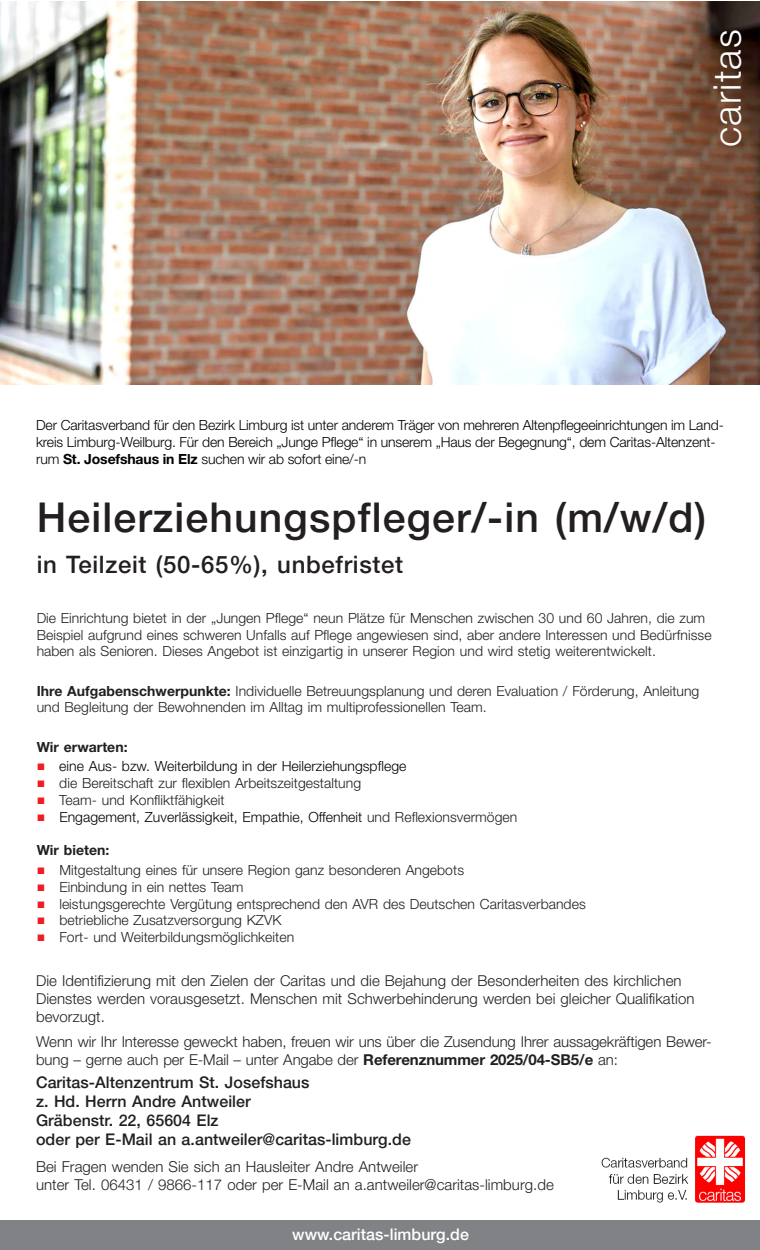
<style>
.page{position:relative;width:760px;height:1250px;background:#fff}
.page>*{position:absolute;margin:0;border:0;box-sizing:border-box;transform-origin:0 0}
.t1{font:500 41px "Helvetica Neue LT Pro";letter-spacing:.03em;color:#231f20}
.t2{font:300 38.2px "Helvetica Neue LT Std";letter-spacing:.03em;color:#fff}
.t3{font:500 24px "Helvetica Neue LT Pro";letter-spacing:.03em;color:#231f20}
.t4{font:500 16px/19.2px "Helvetica Neue LT Pro";letter-spacing:.005em;color:#231f20}
.t5{font:500 16px "Helvetica Neue LT Pro";letter-spacing:.005em;color:#fff}
.t6{font:300 15px/18px "Helvetica Neue LT Std";letter-spacing:.005em;color:#231f20}
.t7{font:300 15px/18px "Helvetica Neue LT Pro";letter-spacing:.005em;color:#231f20}
.t8{font:300 14px/16.8px "Helvetica Neue LT Std";letter-spacing:.005em;color:#231f20}
.t9{font:300 14px/16.8px "Helvetica Neue LT Std";letter-spacing:-.01em;color:#000}
.t10{font:700 14px "Helvetica Neue LT Std";letter-spacing:.005em;color:#231f20}
.s1{font-weight:700}
.s2{font-family:"Arial";font-weight:400;color:#ee1d23}
.s3{color:#231f20}
</style>
<div class="page">
<div style="left:0;top:1221px;width:760px;height:29px;background:#808285"></div>
<img style="left:1px;top:1px;width:759px;height:384px">
<img style="left:601px;top:1135px;width:144px;height:68px">
<h2 class="t2" style="left:704px;top:147px;width:119px;rotate:-90deg">caritas</h2>
<p class="t9" style="left:36px;top:416px;width:689px">Der Caritasverband für den Bezirk Limburg ist unter anderem Träger von mehreren Altenpflegeeinrichtungen im Land&shy;kreis Limburg-Weilburg. Für den Bereich „Junge Pflege“ in unserem „Haus der Begegnung“, dem Caritas-Altenzent&shy;rum <span class="s1">St. Josefshaus in Elz</span> suchen wir ab sofort eine/-n</p>
<h1 class="t1" style="left:37px;top:492px;width:671px">Heilerziehungspfleger/-in (m/w/d)</h1>
<h3 class="t3" style="left:37px;top:550px;width:368px">in Teilzeit (50-65%), unbefristet</h3>
<p class="t8" style="left:37px;top:609px;width:676px">Die Einrichtung bietet in der „Jungen Pflege“ neun Plätze für Menschen zwischen 30 und 60 Jahren, die zum<br>Beispiel aufgrund eines schweren Unfalls auf Pflege angewiesen sind, aber andere Interessen und Bedürfnisse haben als Senioren. Dieses Angebot ist einzigartig in unserer Region und wird stetig weiterentwickelt.</p>
<p class="t8" style="left:37px;top:682px;width:664px"><span class="s1">Ihre Aufgabenschwerpunkte:</span> Individuelle Betreuungsplanung und deren Evaluation / Förderung, Anleitung und Begleitung der Bewohnenden im Alltag im multiprofessionellen Team.</p>
<p class="t10" style="left:37px;top:738px;width:92px">Wir erwarten:</p>
<p class="t9" style="left:37px;top:758px;width:371px"><span class="s2">■</span> eine Aus- bzw. Weiterbildung in der Heilerziehungspflege</p>
<p class="t8" style="left:37px;top:774px;width:326px"><span class="s2">■</span> die Bereitschaft zur flexiblen Arbeitszeitgestaltung</p>
<p class="t8" style="left:37px;top:791px;width:189px"><span class="s2">■</span> Team- und Konfliktfähigkeit</p>
<p class="t9" style="left:37px;top:808px;width:482px"><span class="s2">■</span> Engagement, Zuverlässigkeit, Empathie, Offenheit <span class="s3">und Reflexionsvermögen</span></p>
<p class="t10" style="left:37px;top:842px;width:74px">Wir bieten:</p>
<p class="t8" style="left:37px;top:861px;width:429px"><span class="s2">■</span> Mitgestaltung eines für unsere Region ganz besonderen Angebots</p>
<p class="t8" style="left:37px;top:878px;width:208px"><span class="s2">■</span> Einbindung in ein nettes Team</p>
<p class="t8" style="left:37px;top:895px;width:550px"><span class="s2">■</span> leistungsgerechte Vergütung entsprechend den AVR des Deutschen Caritasverbandes</p>
<p class="t8" style="left:37px;top:912px;width:246px"><span class="s2">■</span> betriebliche Zusatzversorgung KZVK</p>
<p class="t8" style="left:37px;top:928px;width:259px"><span class="s2">■</span> Fort- und Weiterbildungsmöglichkeiten</p>
<p class="t6" style="left:36px;top:972px;width:660px">Die Identifizierung mit den Zielen der Caritas und die Bejahung der Besonderheiten des kirchlichen<br>Dienstes werden vorausgesetzt. Menschen mit Schwerbehinderung werden bei gleicher Qualifikation bevorzugt.</p>
<p class="t6" style="left:36px;top:1033px;width:677px">Wenn wir Ihr Interesse geweckt haben, freuen wir uns über die Zusendung Ihrer aussagekräftigen Bewer&shy;bung – gerne auch per E-Mail – unter Angabe der <span class="s1">Referenznummer 2025/04-SB5/e</span> an:</p>
<p class="t4" style="left:36px;top:1072px;width:376px">Caritas-Altenzentrum St. Josefshaus<br>z. Hd. Herrn Andre Antweiler<br>Gräbenstr. 22, 65604 Elz<br>oder per E-Mail an a.antweiler@caritas-limburg.de</p>
<p class="t7" style="left:36px;top:1157px;width:519px">Bei Fragen wenden Sie sich an Hausleiter Andre Antweiler<br>unter Tel. 06431 / 9866-117 oder per E-Mail an a.antweiler@caritas-limburg.de</p>
<p class="t5" style="left:292px;top:1225px;width:178px">www.caritas-limburg.de</p>
</div>
